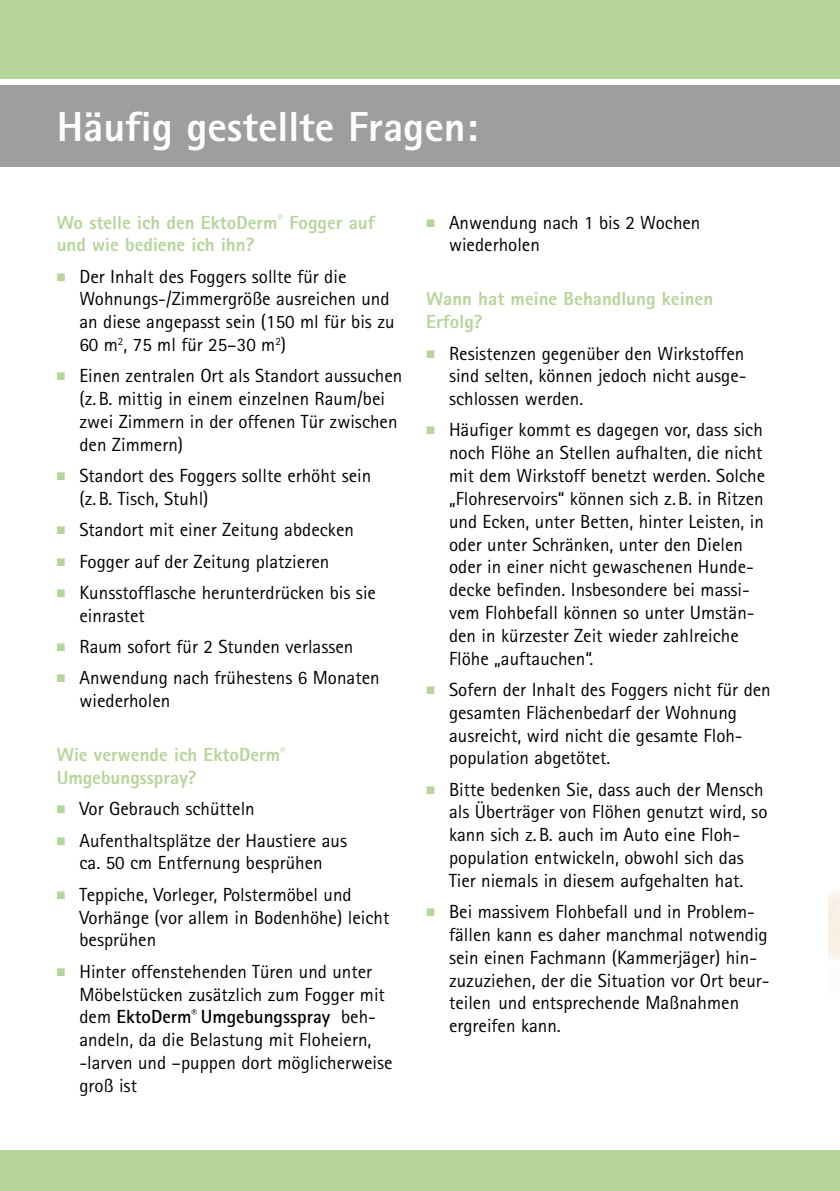
<style>
.page{position:relative;width:840px;height:1191px;background:#fff}
.page>*{position:absolute;margin:0;border:0;box-sizing:border-box;transform-origin:0 0}
.t1{font:800 42px "Rotis Sans Serif Std";color:#fff}
.t2{font:19px/22.8px "Rotis Sans Serif Std";color:#000}
.t3{font:800 19px/22.8px "Rotis Sans Serif Std";color:#b5d59a}
.s1{color:#b5d59a}
.s2{font-weight:700}
</style>
<div class="page">
<div style="left:0;top:0;width:839px;height:78px;background:#b5d59a"></div>
<div style="left:0;top:85px;width:839px;height:81px;background:#9c9e9f"></div>
<div style="left:0;top:1150px;width:839px;height:41px;background:#b5d59a"></div>
<h1 class="t1" style="left:57px;top:100px;width:422px">Häufig gestellte Fragen:</h1>
<p class="t3" style="left:57px;top:210px;width:319px">Wo stelle ich den EktoDerm<sup>®</sup> Fogger auf und wie bediene ich ihn?</p>
<p class="t2" style="left:79px;top:265px;width:316px;text-indent:-23px"><span class="s1">■</span> Der Inhalt des Foggers sollte für die Wohnungs-/Zimmergröße ausreichen und an diese angepasst sein (150 ml für bis zu 60 m<sup>2</sup>, 75 ml für 25–30 m<sup>2</sup>)</p>
<p class="t2" style="left:79px;top:364px;width:324px;text-indent:-23px"><span class="s1">■</span> Einen zentralen Ort als Standort aussuchen (z.B. mittig in einem einzelnen Raum/bei zwei Zimmern in der offenen Tür zwischen den Zimmern)</p>
<p class="t2" style="left:79px;top:464px;width:293px;text-indent:-23px"><span class="s1">■</span> Standort des Foggers sollte erhöht sein (z.B. Tisch, Stuhl)</p>
<p class="t2" style="left:57px;top:518px;width:298px"><span class="s1">■</span> Standort mit einer Zeitung abdecken</p>
<p class="t2" style="left:57px;top:549px;width:274px"><span class="s1">■</span> Fogger auf der Zeitung platzieren</p>
<p class="t2" style="left:79px;top:581px;width:298px;text-indent:-23px"><span class="s1">■</span> Kunsstofflasche herunterdrücken bis sie einrastet</p>
<p class="t2" style="left:57px;top:635px;width:298px"><span class="s1">■</span> Raum sofort für 2 Stunden verlassen</p>
<p class="t2" style="left:79px;top:666px;width:301px;text-indent:-23px"><span class="s1">■</span> Anwendung nach frühestens 6 Monaten wiederholen</p>
<p class="t3" style="left:57px;top:743px;width:230px">Wie verwende ich EktoDerm<sup>®<br></sup>Umgebungsspray?</p>
<p class="t2" style="left:57px;top:797px;width:199px"><span class="s1">■</span> Vor Gebrauch schütteln</p>
<p class="t2" style="left:57px;top:828px;width:292px;text-align:center"><span class="s1">■</span> Aufenthaltsplätze der Haustiere aus ca. 50 cm Entfernung besprühen</p>
<p class="t2" style="left:79px;top:883px;width:311px;text-indent:-23px"><span class="s1">■</span> Teppiche, Vorleger, Polstermöbel und<br>Vorhänge (vor allem in Bodenhöhe) leicht besprühen</p>
<p class="t2" style="left:79px;top:959px;width:314px;text-indent:-23px"><span class="s1">■</span> Hinter offenstehenden Türen und unter Möbelstücken zusätzlich zum Fogger mit dem <span class="s2">EktoDerm</span><sup>®</sup> <span class="s2">Umgebungsspray</span> beh&shy;andeln, da die Belastung mit Floheiern, -larven und –puppen dort möglicherweise groß ist</p>
<p class="t2" style="left:449px;top:210px;width:253px;text-indent:-23px"><span class="s1">■</span> Anwendung nach 1 bis 2 Wochen wiederholen</p>
<p class="t3" style="left:426px;top:287px;width:288px">Wann hat meine Behandlung keinen<br>Erfolg?</p>
<p class="t2" style="left:449px;top:341px;width:299px;text-align:justify;text-indent:-23px"><span class="s1">■</span> Resistenzen gegenüber den Wirkstoffen sind selten, können jedoch nicht ausge&shy;schlossen werden.</p>
<p class="t2" style="left:449px;top:418px;width:317px;text-indent:-23px"><span class="s1">■</span> Häufiger kommt es dagegen vor, dass sich noch Flöhe an Stellen aufhalten, die nicht mit dem Wirkstoff benetzt werden. Solche „Flohreservoirs“ können sich z.B. in Ritzen und Ecken, unter Betten, hinter Leisten, in oder unter Schränken, unter den Dielen oder in einer nicht gewaschenen Hunde&shy;decke befinden. Insbesondere bei massi&shy;vem Flohbefall können so unter Umstän&shy;den in kürzester Zeit wieder zahlreiche Flöhe „auftauchen“.</p>
<p class="t2" style="left:449px;top:678px;width:323px;text-indent:-23px"><span class="s1">■</span> Sofern der Inhalt des Foggers nicht für den gesamten Flächenbedarf der Wohnung ausreicht, wird nicht die gesamte Floh&shy;population abgetötet.</p>
<p class="t2" style="left:449px;top:777px;width:320px;text-indent:-23px"><span class="s1">■</span> Bitte bedenken Sie, dass auch der Mensch als Überträger von Flöhen genutzt wird, so kann sich z.B. auch im Auto eine Floh&shy;population entwickeln, obwohl sich das Tier niemals in diesem aufgehalten hat.</p>
<p class="t2" style="left:449px;top:900px;width:322px;text-indent:-23px"><span class="s1">■</span> Bei massivem Flohbefall und in Problem&shy;fällen kann es daher manchmal notwendig sein einen Fachmann (Kammerjäger) hin&shy;zuzuziehen, der die Situation vor Ort beur&shy;teilen und entsprechende Maßnahmen ergreifen kann.</p>
</div>
